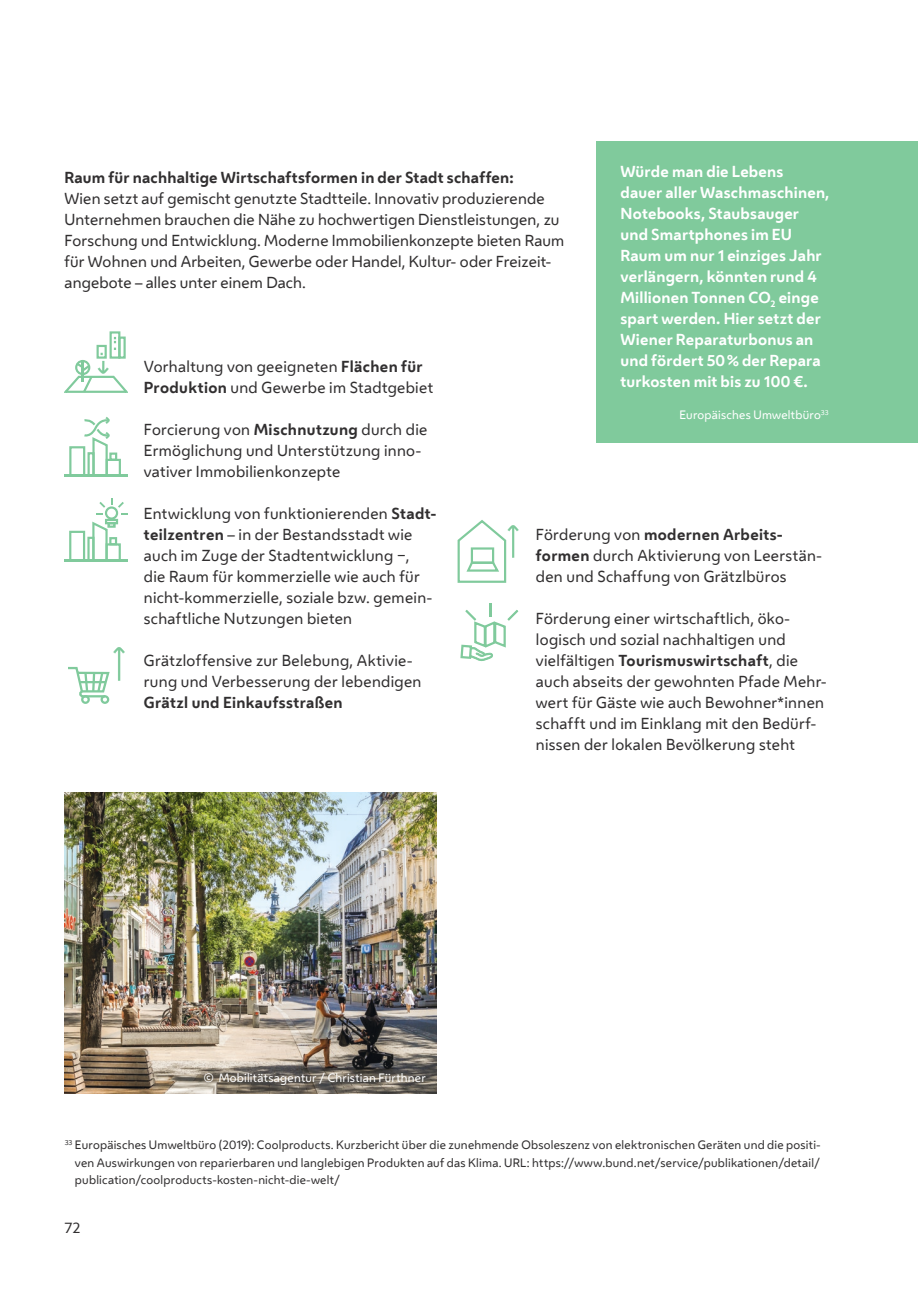
<style>
.page{position:relative;width:918px;height:1290px;background:#fff}
.page>*{position:absolute;margin:0;border:0;box-sizing:border-box;transform-origin:0 0}
.t1{font:14.88px/21px "Wiener Melange Regular 2";letter-spacing:.02em;color:#312f30}
.t2{font:14.88px/21px "Wiener Melange Bold 2";letter-spacing:.015em;color:#fff}
.t3{font:14.88px "Wiener Melange Bold 2";letter-spacing:.015em;color:#312f30}
.t4{font:14.88px "Wiener Melange Regular 3";letter-spacing:.02em;color:#312f30}
.t5{font:14px "Wiener Melange Regular 2";color:#312f30}
.t6{font:11.38px/17.5px "Wiener Melange Regular 2";letter-spacing:.02em;color:#312f30;text-align:justify}
.t7{font:11.38px "Wiener Melange Regular 2";letter-spacing:.02em;color:#fff}
.t8{font:6.65px "Wiener Melange Regular 2";color:#fff}
.s1{font-family:"Wiener Melange Bold 2"}
</style>
<div class="page">
<div style="left:597px;top:141px;width:321px;height:302px;background:#80ca9c"></div>
<div style="left:110px;top:331px;width:10px;height:28px;border:2px solid #80ca9c"></div>
<div style="left:118px;top:336px;width:8px;height:23px;border:2px solid #80ca9c"></div>
<svg style="left:64px;top:337px;width:63px;height:56px"></svg>
<hr style="left:65px;top:475px;width:62px;height:2px;background:#80ca9c">
<div style="left:69px;top:446px;width:16px;height:31px;border:2px solid #80ca9c"></div>
<div style="left:106px;top:459px;width:15px;height:18px;border:2px solid #80ca9c"></div>
<svg style="left:84px;top:417px;width:26px;height:60px"></svg>
<div style="left:88px;top:452px;width:7px;height:25px;border:2px solid #80ca9c"></div>
<div style="left:109px;top:452px;width:8px;height:9px;border:2px solid #80ca9c"></div>
<hr style="left:64px;top:559px;width:63px;height:2px;background:#80ca9c">
<div style="left:69px;top:531px;width:16px;height:30px;border:2px solid #80ca9c"></div>
<div style="left:106px;top:543px;width:15px;height:18px;border:2px solid #80ca9c"></div>
<div style="left:87px;top:537px;width:7px;height:24px;border:2px solid #80ca9c"></div>
<div style="left:109px;top:537px;width:8px;height:8px;border:2px solid #80ca9c"></div>
<svg style="left:91px;top:498px;width:21px;height:63px"></svg>
<svg style="left:118px;top:502px;width:9px;height:13px"></svg>
<div style="left:105px;top:519px;width:13px;height:5px;border:2px solid #80ca9c"></div>
<div style="left:107px;top:522px;width:9px;height:6px;border:2px solid #80ca9c"></div>
<div style="left:105px;top:506px;width:13px;height:14px;border:2px solid #80ca9c;border-radius:50%"></div>
<svg style="left:68px;top:647px;width:57px;height:51px"></svg>
<hr style="left:80px;top:681px;width:26px;height:2px;background:#80ca9c">
<div style="left:81px;top:695px;width:9px;height:9px;border:2px solid #80ca9c;border-radius:50%"></div>
<div style="left:101px;top:695px;width:8px;height:9px;border:2px solid #80ca9c;border-radius:50%"></div>
<svg style="left:457px;top:520px;width:62px;height:63px"></svg>
<svg style="left:460px;top:603px;width:58px;height:58px"></svg>
<img style="left:64px;top:792px;width:373px;height:301px">
<p class="t2" style="left:620px;top:160px;width:211px">Würde man die Lebens<br>dauer aller Waschmaschinen,<br>Notebooks, Staubsauger und Smartphones im EU<br>Raum um nur 1 einziges Jahr verlängern, könnten rund 4<br>Millionen Tonnen CO<sub>2</sub> einge spart werden. Hier setzt der<br>Wiener Reparaturbonus an und fördert 50 % der Repara turkosten mit bis zu 100 €.</p>
<p class="t7" style="left:679px;top:407px;width:143px">Europäisches Umweltbüro</p>
<p class="t8" style="left:821px;top:408px;width:9px">33</p>
<p class="t3" style="left:64px;top:167px;width:450px">Raum für nachhaltige Wirtschaftsformen in der Stadt schaffen:</p>
<p class="t1" style="left:64px;top:188px;width:501px">Wien setzt auf gemischt genutzte Stadtteile. Innovativ produzierende Unternehmen brauchen die Nähe zu hochwertigen Dienstleistungen, zu Forschung und Entwicklung. Moderne Immobilienkonzepte bieten Raum für Wohnen und Arbeiten, Gewerbe oder Handel, Kultur- oder Freizeit-</p>
<p class="t1" style="left:64px;top:272px;width:243px">angebote – alles unter einem Dach.</p>
<p class="t1" style="left:144px;top:356px;width:291px">Vorhaltung von geeigneten <span class="s1">Flächen für<br>Produktion</span> und Gewerbe im Stadtgebiet</p>
<p class="t1" style="left:144px;top:419px;width:285px">Forcierung von <span class="s1">Mischnutzung</span> durch die<br>Ermöglichung und Unterstützung inno&shy;vativer Immobilienkonzepte</p>
<p class="t1" style="left:144px;top:503px;width:294px">Entwicklung von funktionierenden <span class="s1">Stadt&shy;teilzentren</span> – in der Bestandsstadt wie</p>
<p class="t4" style="left:144px;top:546px;width:267px">auch im Zuge der Stadtentwicklung −,</p>
<p class="t1" style="left:144px;top:566px;width:290px">die Raum für kommerzielle wie auch für nicht-kommerzielle, soziale bzw. gemein&shy;schaftliche Nutzungen bieten</p>
<p class="t1" style="left:144px;top:650px;width:279px">Grätzloffensive zur Belebung, Aktivie&shy;rung und Verbesserung der lebendigen</p>
<p class="t3" style="left:144px;top:692px;width:200px">Grätzl und Einkaufsstraßen</p>
<p class="t1" style="left:536px;top:524px;width:288px">Förderung von <span class="s1">modernen Arbeits&shy;formen</span> durch Aktivierung von Leerstän&shy;den und Schaffung von Grätzlbüros</p>
<p class="t1" style="left:536px;top:608px;width:292px">Förderung einer wirtschaftlich, öko&shy;logisch und sozial nachhaltigen und vielfältigen <span class="s1">Tourismuswirtschaft</span>, die auch abseits der gewohnten Pfade Mehr&shy;wert für Gäste wie auch Bewohner*innen schafft und im Einklang mit den Bedürf&shy;nissen der lokalen Bevölkerung steht</p>
<p class="t7" style="left:204px;top:1070px;width:223px">© Mobilitätsagentur / Christian Fürthner</p>
<p class="t6" style="left:75px;top:1136px;width:747px;text-indent:-10px"><sup>33</sup> Europäisches Umweltbüro (2019): Coolproducts. Kurzbericht über die zunehmende Obsoleszenz von elektronischen Geräten und die positi&shy;ven Auswirkungen von reparierbaren und langlebigen Produkten auf das Klima. URL: https://www.bund.net/service/publikationen/detail/ publication/coolproducts-kosten-nicht-die-welt/</p>
<p class="t5" style="left:64px;top:1218px;width:17px">72</p>
</div>
